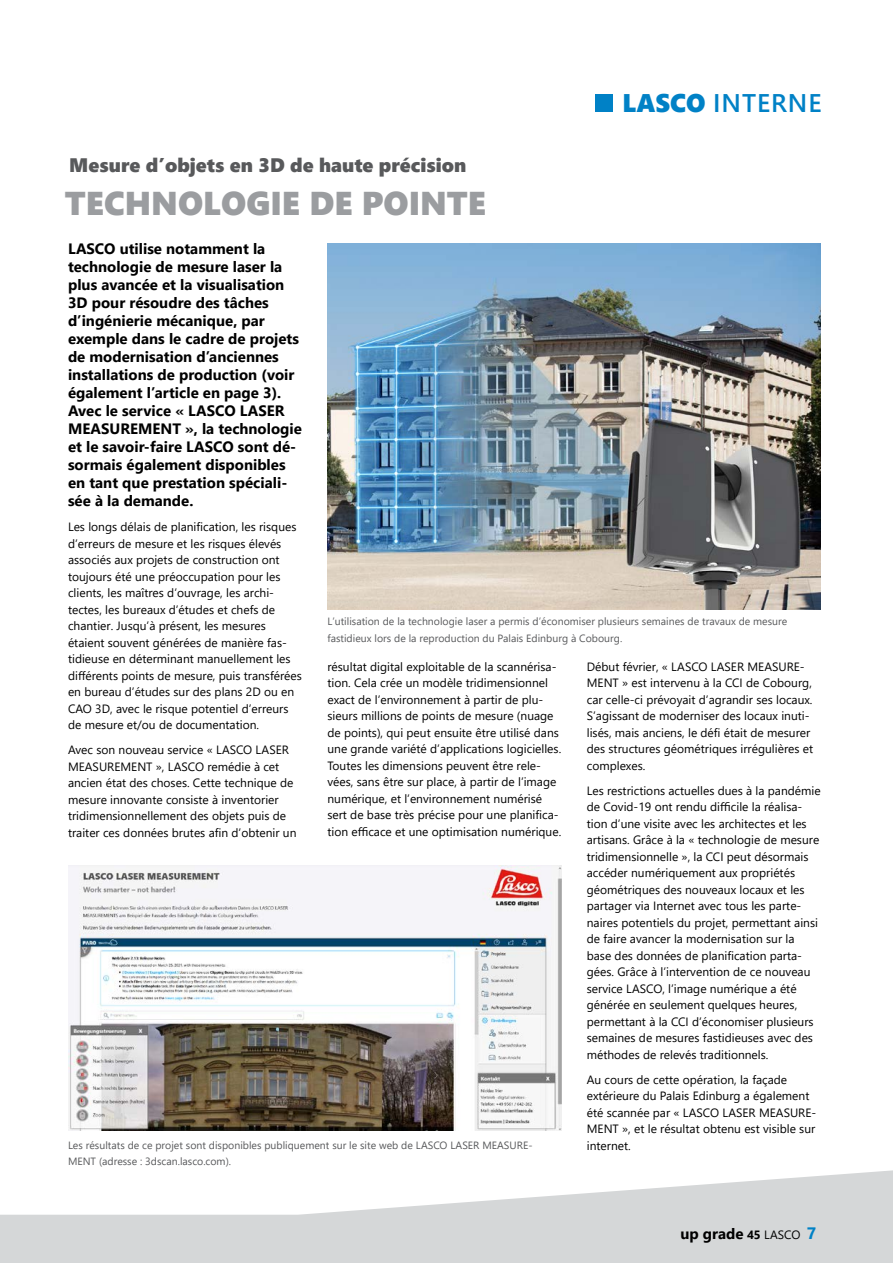
<style>
.page{position:relative;width:893px;height:1263px;background:#fff}
.page>*{position:absolute;margin:0;border:0;box-sizing:border-box;transform-origin:0 0}
.t1{font:33px "Segoe UI Black";color:#9b9da0}
.t2{font:600 25.5px "Segoe UI";letter-spacing:.035em;color:#0081c6}
.t3{font:19.5px "Segoe UI Black";color:#58595b}
.t4{font:700 15px/18px "Segoe UI";color:#000}
.t5{font:12px/16.5px "Segoe UI";color:#000}
.t6{font:10.5px/16.5px "Segoe UI";color:#58595b}
.s1{font-family:"Segoe UI Black";font-weight:400}
.s2{font-size:12px}
.s3{font-weight:400;font-size:12px}
.s4{font-size:16.5px;color:#0081c6}
</style>
<div class="page">
<svg style="left:0;top:1170px;width:893px;height:93px;fill:#d5d7d8"></svg>
<div style="left:595px;top:94px;width:17px;height:18px;background:#0081c6"></div>
<img style="left:327px;top:243px;width:494px;height:366px">
<img style="left:68px;top:865px;width:493px;height:266px">
<h3 class="t3" style="left:69px;top:151px;width:399px">Mesure d’objets en 3D de haute précision</h3>
<h1 class="t1" style="left:65px;top:179px;width:423px">TECHNOLOGIE DE POINTE</h1>
<p class="t4" style="left:68px;top:239px;width:235px">LASCO utilise notamment la technologie de mesure laser la plus avancée et la visualisation<br>3D pour résoudre des tâches d’ingénierie mécanique, par exemple dans le cadre de projets de modernisation d’anciennes installations de production (voir également l’article en page 3).<br>Avec le service « LASCO LASER<br>MEASUREMENT », la technologie et le savoir-faire LASCO sont dé&shy;sormais également disponibles en tant que prestation spéciali&shy;sée à la demande.</p>
<h2 class="t2" style="left:623px;top:79px;width:200px"><span class="s1">LASCO</span> INTERNE</h2>
<p class="t5" style="left:68px;top:518px;width:235px">Les longs délais de planification, les risques d’erreurs de mesure et les risques élevés associés aux projets de construction ont toujours été une préoccupation pour les clients, les maîtres d’ouvrage, les archi&shy;tectes, les bureaux d’études et chefs de chantier. Jusqu’à présent, les mesures étaient souvent générées de manière fas&shy;tidieuse en déterminant manuellement les différents points de mesure, puis transférées en bureau d’études sur des plans 2D ou en CAO 3D, avec le risque potentiel d’erreurs de mesure et/ou de documentation.</p>
<p class="t5" style="left:68px;top:741px;width:230px">Avec son nouveau service « LASCO LASER MEASUREMENT », LASCO remédie à cet ancien état des choses. Cette technique de mesure innovante consiste à inventorier tridimensionnellement des objets puis de traiter ces données brutes afin d’obtenir un</p>
<p class="t6" style="left:327px;top:612px;width:461px">L’utilisation de la technologie laser a permis d’économiser plusieurs semaines de travaux de mesure fastidieux lors de la reproduction du Palais Edinburg à Cobourg.</p>
<p class="t5" style="left:327px;top:657px;width:235px">résultat digital exploitable de la scannérisa&shy;tion. Cela crée un modèle tridimensionnel exact de l’environnement à partir de plu&shy;sieurs millions de points de mesure (nuage de points), qui peut ensuite être utilisé dans une grande variété d’applications logicielles.<br>Toutes les dimensions peuvent être rele&shy;vées, sans être sur place, à partir de l’image numérique, et l’environnement numérisé sert de base très précise pour une planifica&shy;tion efficace et une optimisation numérique.</p>
<p class="t5" style="left:587px;top:657px;width:228px">Début février, « LASCO LASER MEASURE-MENT » est intervenu à la CCI de Cobourg, car celle-ci prévoyait d’agrandir ses locaux.<br>S’agissant de moderniser des locaux inuti&shy;lisés, mais anciens, le défi était de mesurer des structures géométriques irrégulières et complexes.</p>
<p class="t5" style="left:587px;top:781px;width:235px">Les restrictions actuelles dues à la pandémie de Covid-19 ont rendu difficile la réalisa&shy;tion d’une visite avec les architectes et les artisans. Grâce à la « technologie de mesure tridimensionnelle », la CCI peut désormais accéder numériquement aux propriétés géométriques des nouveaux locaux et les partager via Internet avec tous les parte&shy;naires potentiels du projet, permettant ainsi de faire avancer la modernisation sur la base des données de planification parta&shy;gées. Grâce à l’intervention de ce nouveau service LASCO, l’image numérique a été générée en seulement quelques heures, permettant à la CCI d’économiser plusieurs semaines de mesures fastidieuses avec des méthodes de relevés traditionnels.</p>
<p class="t5" style="left:587px;top:1070px;width:231px">Au cours de cette opération, la façade extérieure du Palais Edinburg a également été scannée par « LASCO LASER MEASURE-MENT », et le résultat obtenu est visible sur internet.</p>
<p class="t6" style="left:68px;top:1136px;width:466px">Les résultats de ce projet sont disponibles publiquement sur le site web de LASCO LASER MEASURE-<br>MENT (adresse : 3dscan.lasco.com).</p>
<p class="t4" style="left:680px;top:1224px;width:138px">up grade <span class="s2">45</span> <span class="s3">LASCO</span> <span class="s4">7</span></p>
<p class="t4" style="left:678px;top:1224px;width:144px">up grade <span class="s2">45</span> <span class="s3">LASCO</span> <span class="s4">7</span></p>
</div>
